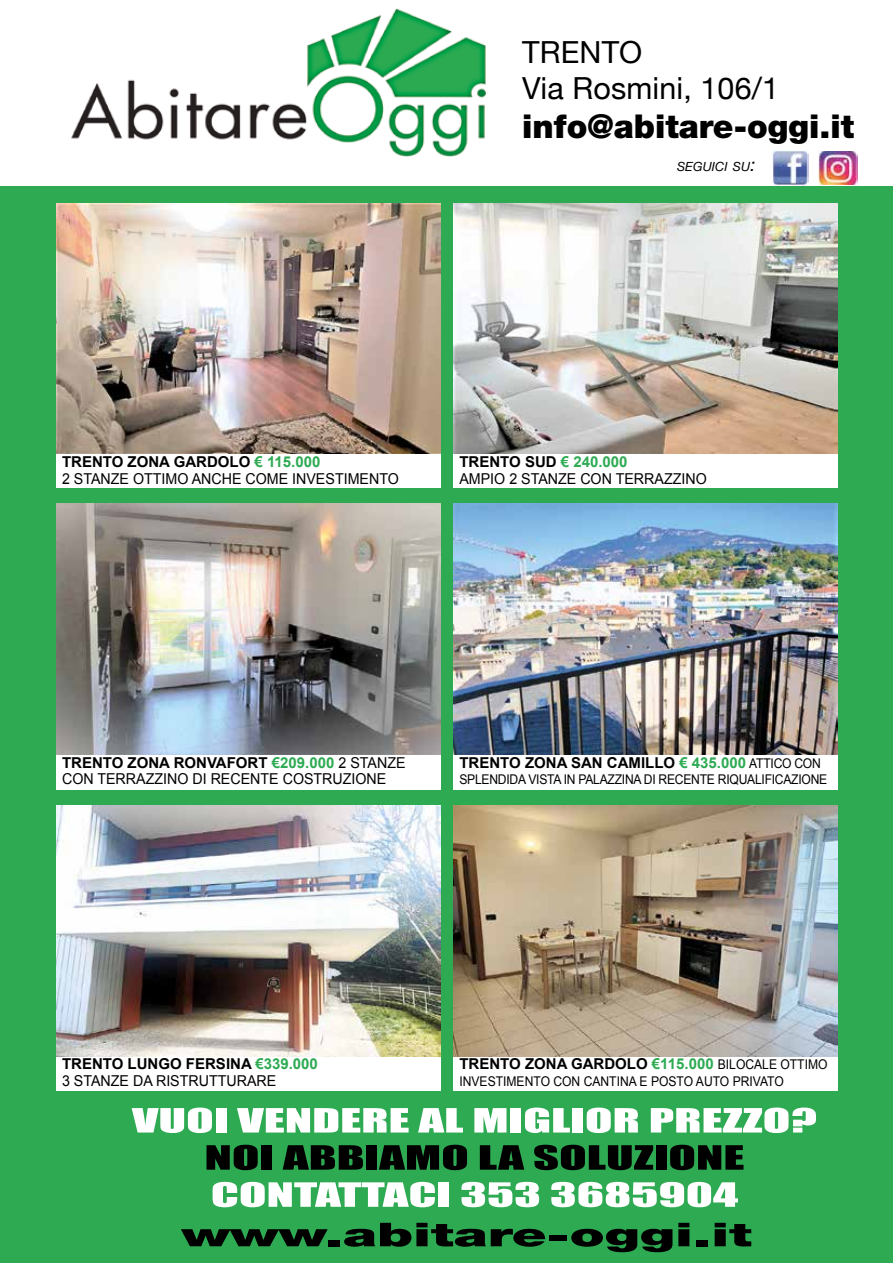
<style>
.page{position:relative;width:893px;height:1263px;background:#fff}
.page>*{position:absolute;margin:0;border:0;box-sizing:border-box;transform-origin:0 0}
.t1{font:900 32.85px "Helvetica Neue";color:#000}
.t2{font:900 32.85px "Helvetica Neue";color:#000;scale:1.7 1}
.t3{font:30.9px "Impact";color:#fff;scale:1.64 1}
.t4{font:30.9px "Impact";color:#000;scale:1.64 1}
.t5{font:30.45px/36.5px "Helvetica Neue";letter-spacing:.005em;color:#000}
.t6{font:15px/16.5px "Arial";color:#000;scale:.95 1}
.t7{font:700 15px "Arial";color:#000}
.t8{font:13.35px "Arial";letter-spacing:-.02em;color:#000;scale:.9 1}
.t9{font:13.35px "Arial";color:#000;scale:.9 1}
.t10{font:italic 12.6px "Helvetica Neue";letter-spacing:.005em;color:#000}
.s1{font-size:18px}
.s2{font-weight:700}
.s3{font-weight:700;color:#2eaa53}
.s4{color:#2eaa53}
.s5{font-weight:400;font-size:13.35px}
</style>
<div class="page">
<div style="left:0;top:187px;width:893px;height:1076px;background:#2eaa53"></div>
<img style="left:819px;top:151px;width:38px;height:34px">
<img style="left:773px;top:150px;width:36px;height:36px">
<img style="left:71px;top:8px;width:417px;height:149px">
<div style="left:453px;top:203px;width:385px;height:285px;background:#fff"></div>
<div style="left:56px;top:203px;width:384px;height:285px;background:#fff"></div>
<div style="left:453px;top:505px;width:385px;height:284px;background:#fff"></div>
<div style="left:56px;top:505px;width:384px;height:284px;background:#fff"></div>
<div style="left:453px;top:806px;width:385px;height:285px;background:#fff"></div>
<div style="left:56px;top:806px;width:384px;height:285px;background:#fff"></div>
<img style="left:56px;top:203px;width:384px;height:251px">
<img style="left:56px;top:504px;width:384px;height:250px">
<img style="left:56px;top:805px;width:384px;height:251px">
<img style="left:453px;top:203px;width:385px;height:251px">
<img style="left:453px;top:504px;width:385px;height:250px">
<img style="left:453px;top:805px;width:385px;height:251px">
<h3 class="t5" style="left:522px;top:35px;width:258px">TRENTO<br>Via Rosmini, 106/1</h3>
<h1 class="t1" style="left:522px;top:107px;width:333px">info@abitare-oggi.it</h1>
<p class="t10" style="left:677px;top:158px;width:80px">SEGUICI SU<span class="s1">:</span></p>
<p class="t6" style="left:62px;top:454px;width:356px"><span class="s2">TRENTO ZONA GARDOLO</span> <span class="s3">€ 115.000<br></span>2 STANZE OTTIMO ANCHE COME INVESTIMENTO</p>
<p class="t6" style="left:459px;top:454px;width:262px"><span class="s2">TRENTO SUD</span> <span class="s3">€ 240.000<br></span>AMPIO 2 STANZE CON TERRAZZINO</p>
<p class="t6" style="left:62px;top:754px;width:363px"><span class="s2">TRENTO ZONA RONVAFORT</span> <span class="s3">€209.000</span> 2 STANZE<br>CON TERRAZZINO DI RECENTE COSTRUZIONE</p>
<p class="t7" style="left:459px;top:752px;width:363px">TRENTO ZONA SAN CAMILLO <span class="s4">€ 435.000</span> <span class="s5">ATTICO CON</span></p>
<p class="t8" style="left:459px;top:772px;width:410px">SPLENDIDA VISTA IN PALAZZINA DI RECENTE RIQUALIFICAZIONE</p>
<p class="t6" style="left:62px;top:1056px;width:271px"><span class="s2">TRENTO LUNGO FERSINA</span> <span class="s3">€339.000<br></span>3 STANZE DA RISTRUTTURARE</p>
<p class="t7" style="left:459px;top:1054px;width:370px">TRENTO ZONA GARDOLO <span class="s4">€115.000</span> <span class="s5">BILOCALE OTTIMO</span></p>
<p class="t9" style="left:459px;top:1074px;width:362px">INVESTIMENTO CON CANTINA E POSTO AUTO PRIVATO</p>
<h2 class="t3" style="left:132px;top:1096px;width:419px">VUOI VENDERE AL MIGLIOR PREZZO?</h2>
<h2 class="t4" style="left:204px;top:1133px;width:331px">NOI ABBIAMO LA SOLUZIONE</h2>
<h2 class="t3" style="left:211px;top:1171px;width:323px">CONTATTACI 353 3685904</h2>
<h1 class="t2" style="left:181px;top:1215px;width:337px">www.abitare-oggi.it</h1>
</div>
